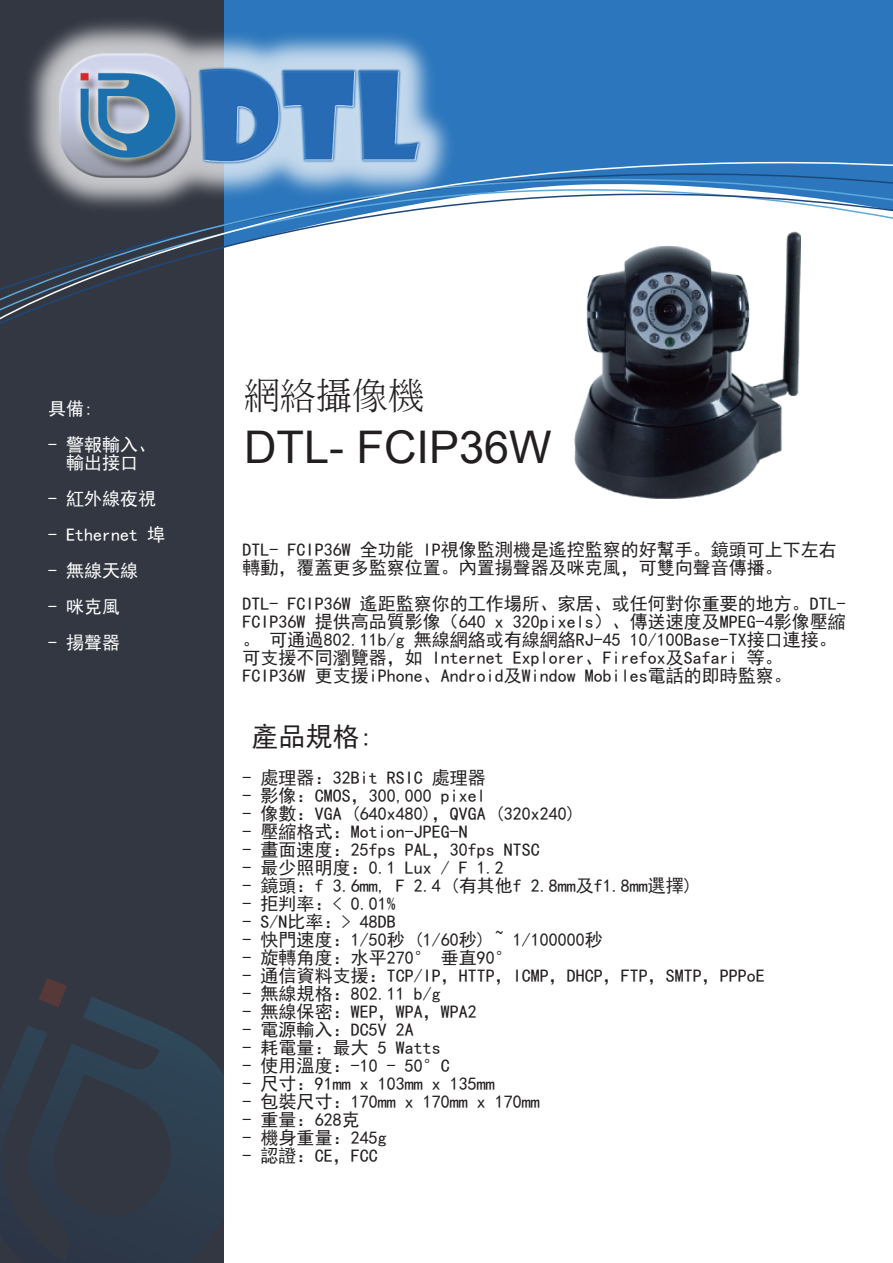
<style>
.page{position:relative;width:893px;height:1263px;background:#fff}
.page>*{position:absolute;margin:0;border:0;box-sizing:border-box;transform-origin:0 0}
.t1{font:45px "Arial";color:#231f20}
.t2{font:300 36px "Adobe Ming Std";color:#231f20}
.t3{font:27px "Sim Hei";color:#231f20}
.t4{font:18px/18px "Sim Hei";color:#231f20}
.t5{font:18px/18px "Sim Hei";color:#fff;text-align:center}
</style>
<div class="page">
<div style="left:421px;top:0;width:472px;height:146px;background:#2b76bc"></div>
<div style="left:0;top:0;width:223px;height:1263px;background:#333741"></div>
<svg style="left:0;top:146px;width:893px;height:179px"></svg>
<svg style="left:0;top:997px;width:223px;height:222px"></svg>
<svg style="left:39px;top:978px;width:28px;height:29px"></svg>
<img style="left:574px;top:232px;width:227px;height:267px">
<img style="left:16px;top:10px;width:446px;height:210px">
<img style="left:36px;top:31px;width:408px;height:168px">
<img style="left:40px;top:0;width:381px;height:269px">
<p class="t5" style="left:48px;top:400px;width:46px">具備:</p>
<p class="t5" style="left:48px;top:436px;width:109px">- 警報輸入、輸出接口</p>
<p class="t5" style="left:48px;top:490px;width:109px">- 紅外線夜視</p>
<p class="t5" style="left:48px;top:526px;width:118px">- Ethernet 埠</p>
<p class="t5" style="left:48px;top:562px;width:91px">- 無線天線</p>
<p class="t5" style="left:48px;top:598px;width:73px">- 咪克風</p>
<p class="t5" style="left:48px;top:634px;width:73px">- 揚聲器</p>
<h2 class="t2" style="left:244px;top:376px;width:181px">網絡攝像機</h2>
<h1 class="t1" style="left:244px;top:417px;width:309px">DTL- FCIP36W</h1>
<p class="t4" style="left:243px;top:540px;width:595px">DTL- FCIP36W 全功能 IP視像監測機是遙控監察的好幫手。鏡頭可上下左右轉動，覆蓋更多監察位置。內置揚聲器及咪克風，可雙向聲音傳播。</p>
<p class="t4" style="left:243px;top:594px;width:604px">DTL- FCIP36W 遙距監察你的工作場所、家居、或任何對你重要的地方。DTL-FCIP36W 提供高品質影像（640 x 320pixels）、傳送速度及MPEG-4影像壓縮。 可通過802.11b/g 無線網絡或有線網絡RJ-45 10/100Base-TX接口連接。可支援不同瀏覽器，如 Internet Explorer、Firefox及Safari 等。FCIP36W 更支援iPhone、Android及Window Mobiles電話的即時監察。</p>
<h3 class="t3" style="left:252px;top:723px;width:123px">產品規格:</h3>
<p class="t4" style="left:243px;top:768px;width:244px">- 處理器：32Bit RSIC 處理器</p>
<p class="t4" style="left:243px;top:786px;width:244px">- 影像：CMOS，300,000 pixel</p>
<p class="t4" style="left:243px;top:804px;width:334px">- 像數：VGA (640x480)，QVGA (320x240)</p>
<p class="t4" style="left:243px;top:822px;width:226px">- 壓縮格式：Motion-JPEG-N</p>
<p class="t4" style="left:243px;top:840px;width:298px">- 畫面速度：25fps PAL，30fps NTSC</p>
<p class="t4" style="left:243px;top:858px;width:262px">- 最少照明度：0.1 Lux / F 1.2</p>
<p class="t4" style="left:243px;top:876px;width:451px">- 鏡頭：f 3.6mm, F 2.4 (有其他f 2.8mm及f1.8mm選擇)</p>
<p class="t4" style="left:243px;top:894px;width:154px">- 拒判率：&lt; 0.01%</p>
<p class="t4" style="left:243px;top:912px;width:154px">- S/N比率：&gt; 48DB</p>
<p class="t4" style="left:243px;top:930px;width:361px">- 快門速度：1/50秒 (1/60秒) ~ 1/100000秒</p>
<p class="t4" style="left:243px;top:948px;width:271px">- 旋轉角度：水平270° 垂直90°</p>
<p class="t4" style="left:243px;top:966px;width:523px">- 通信資料支援：TCP/IP，HTTP，ICMP，DHCP，FTP，SMTP，PPPoE</p>
<p class="t4" style="left:243px;top:984px;width:199px">- 無線規格：802.11 b/g</p>
<p class="t4" style="left:243px;top:1002px;width:235px">- 無線保密：WEP，WPA，WPA2</p>
<p class="t4" style="left:243px;top:1020px;width:172px">- 電源輸入：DC5V 2A</p>
<p class="t4" style="left:243px;top:1038px;width:199px">- 耗電量：最大 5 Watts</p>
<p class="t4" style="left:243px;top:1056px;width:208px">- 使用溫度：-10 - 50°C</p>
<p class="t4" style="left:243px;top:1074px;width:253px">- 尺寸：91mm x 103mm x 135mm</p>
<p class="t4" style="left:243px;top:1092px;width:298px">- 包裝尺寸：170mm x 170mm x 170mm</p>
<p class="t4" style="left:243px;top:1110px;width:118px">- 重量：628克</p>
<p class="t4" style="left:243px;top:1128px;width:145px">- 機身重量：245g</p>
<p class="t4" style="left:243px;top:1146px;width:136px">- 認證：CE，FCC</p>
</div>
